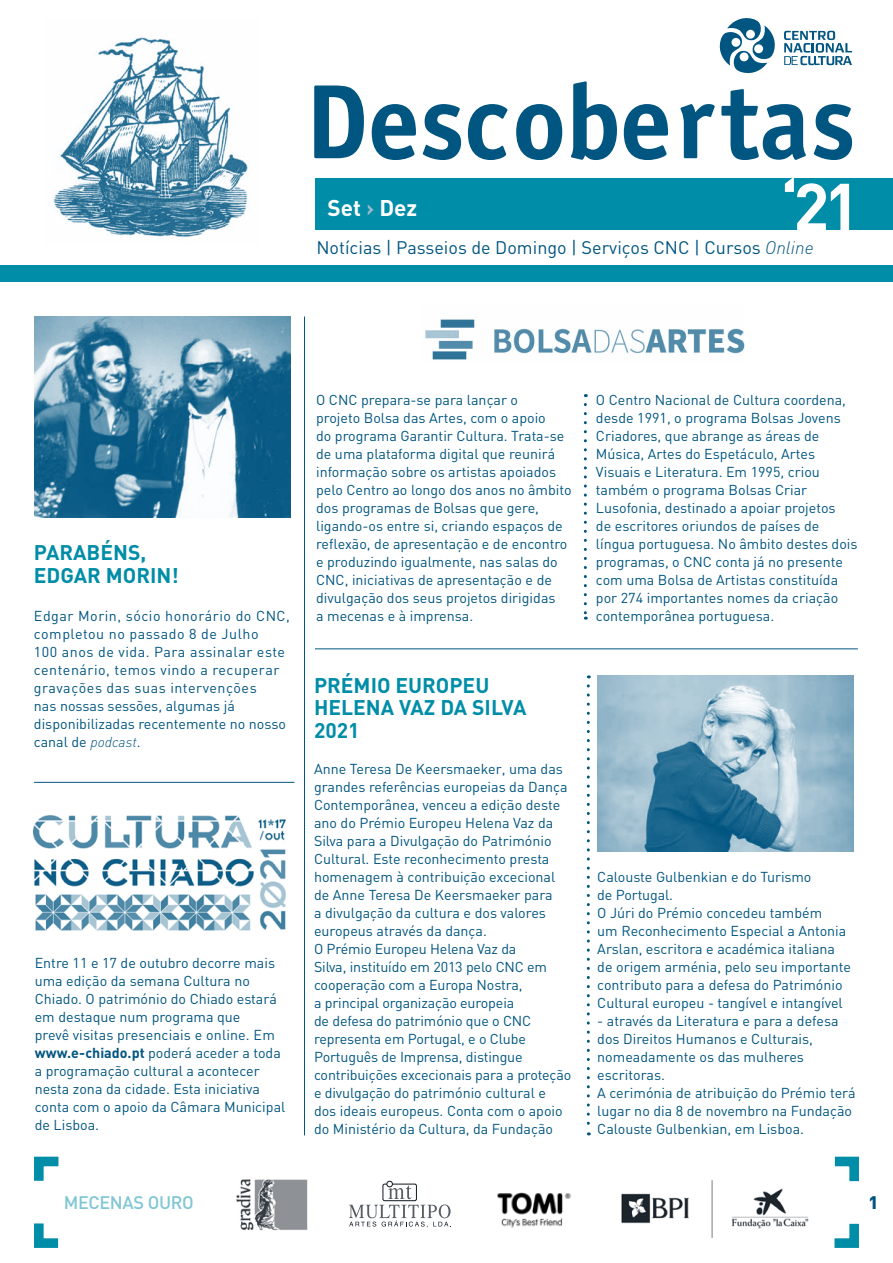
<style>
.page{position:relative;width:893px;height:1263px;background:#fff}
.page>*{position:absolute;margin:0;border:0;box-sizing:border-box;transform-origin:0 0}
.t1{font:700 66.45px "DIN";color:#fff}
.t2{font:700 22.5px "DIN";color:#fff}
.t3{font:700 21px/22.5px "DIN";color:#008da8}
.t4{font:18px "DIN";color:#005581}
.t5{font:500 18px "DIN";letter-spacing:-.02em;color:#80c6d4}
.t6{font:900 18px "DIN";color:#005581}
.t7{font:14.25px/18px "DIN";color:#005581}
.t8{font:14.25px/18px "DIN";letter-spacing:.035em;color:#005581}
.s1{font-weight:300;font-style:italic}
.s2{color:#9bc}
.s3{font-weight:700}
</style>
<div class="page">
<svg style="left:34px;top:1156px;width:25px;height:25px"></svg>
<svg style="left:34px;top:1223px;width:25px;height:25px"></svg>
<svg style="left:314px;top:85px;width:50px;height:73px"></svg>
<svg style="left:372px;top:104px;width:44px;height:56px"></svg>
<svg style="left:423px;top:104px;width:38px;height:56px"></svg>
<svg style="left:468px;top:104px;width:39px;height:56px"></svg>
<svg style="left:516px;top:104px;width:46px;height:56px"></svg>
<svg style="left:571px;top:81px;width:46px;height:79px"></svg>
<svg style="left:624px;top:104px;width:44px;height:56px"></svg>
<svg style="left:680px;top:104px;width:35px;height:54px"></svg>
<svg style="left:721px;top:89px;width:85px;height:71px"></svg>
<svg style="left:814px;top:104px;width:38px;height:56px"></svg>
<div style="left:316px;top:178px;width:577px;height:52px;background:#008da8"></div>
<div style="left:0;top:265px;width:893px;height:17px;background:#008da8"></div>
<svg style="left:719px;top:18px;width:56px;height:56px"></svg>
<svg style="left:784px;top:31px;width:68px;height:34px"></svg>
<svg style="left:834px;top:1223px;width:25px;height:25px"></svg>
<svg style="left:834px;top:1156px;width:25px;height:26px"></svg>
<img style="left:53px;top:35px;width:195px;height:202px">
<svg style="left:584px;top:404px;width:3px;height:216px"></svg>
<hr style="left:304px;top:317px;width:1px;height:818px;background:#005581">
<svg style="left:587px;top:686px;width:3px;height:449px"></svg>
<img style="left:34px;top:316px;width:256px;height:201px">
<img style="left:597px;top:675px;width:256px;height:177px">
<hr style="left:315px;top:648px;width:543px;height:1px;background:#005581">
<hr style="left:34px;top:782px;width:261px;height:1px;background:#005581">
<img style="left:236px;top:1179px;width:72px;height:52px">
<svg style="left:349px;top:1181px;width:102px;height:46px"></svg>
<img style="left:621px;top:1180px;width:188px;height:58px">
<img style="left:34px;top:815px;width:252px;height:116px">
<img style="left:425px;top:319px;width:319px;height:41px">
<img style="left:497px;top:1192px;width:74px;height:36px">
<h1 class="t1" style="left:780px;top:164px;width:81px">‘21</h1>
<p class="t4" style="left:316px;top:236px;width:499px">Notícias | Passeios de Domingo | Serviços CNC | Cursos <span class="s1">Online</span></p>
<h2 class="t2" style="left:328px;top:193px;width:91px">Set <span class="s2">›</span> Dez</h2>
<h3 class="t3" style="left:34px;top:541px;width:146px">PARABÉNS,<br>EDGAR MORIN!</h3>
<p class="t8" style="left:34px;top:607px;width:258px">Edgar Morin, sócio honorário do CNC, completou no passado 8 de Julho<br>100 anos de vida. Para assinalar este centenário, temos vindo a recuperar gravações das suas intervenções<br>nas nossas sessões, algumas já disponibilizadas recentemente no nosso canal de <span class="s1">podcast</span>.</p>
<p class="t7" style="left:35px;top:953px;width:252px">Entre 11 e 17 de outubro decorre mais uma edição da semana Cultura no<br>Chiado. O património do Chiado estará em destaque num programa que<br>prevê visitas presenciais e online. Em <span class="s3">www.e-chiado.pt</span> poderá aceder a toda a programação cultural a acontecer nesta zona da cidade. Esta iniciativa conta com o apoio da Câmara Municipal de Lisboa.</p>
<p class="t5" style="left:64px;top:1191px;width:132px">MECENAS OURO</p>
<p class="t7" style="left:316px;top:391px;width:257px">O CNC prepara-se para lançar o<br>projeto Bolsa das Artes, com o apoio<br>do programa Garantir Cultura. Trata-se de uma plataforma digital que reunirá informação sobre os artistas apoiados pelo Centro ao longo dos anos no âmbito dos programas de Bolsas que gere, ligando-os entre si, criando espaços de reflexão, de apresentação e de encontro e produzindo igualmente, nas salas do CNC, iniciativas de apresentação e de divulgação dos seus projetos dirigidas<br>a mecenas e à imprensa.</p>
<p class="t7" style="left:596px;top:391px;width:263px">O Centro Nacional de Cultura coordena, desde 1991, o programa Bolsas Jovens Criadores, que abrange as áreas de Música, Artes do Espetáculo, Artes Visuais e Literatura. Em 1995, criou também o programa Bolsas Criar Lusofonia, destinado a apoiar projetos<br>de escritores oriundos de países de língua portuguesa. No âmbito destes dois programas, o CNC conta já no presente com uma Bolsa de Artistas constituída por 274 importantes nomes da criação contemporânea portuguesa.</p>
<h3 class="t3" style="left:314px;top:673px;width:214px">PRÉMIO EUROPEU<br>HELENA VAZ DA SILVA<br>2021</h3>
<p class="t7" style="left:314px;top:760px;width:259px">Anne Teresa De Keersmaeker, uma das grandes referências europeias da Dança Contemporânea, venceu a edição deste ano do Prémio Europeu Helena Vaz da Silva para a Divulgação do Património Cultural. Este reconhecimento presta homenagem à contribuição excecional de Anne Teresa De Keersmaeker para<br>a divulgação da cultura e dos valores europeus através da dança.<br>O Prémio Europeu Helena Vaz da<br>Silva, instituído em 2013 pelo CNC em cooperação com a Europa Nostra,<br>a principal organização europeia<br>de defesa do património que o CNC representa em Portugal, e o Clube Português de Imprensa, distingue contribuições excecionais para a proteção e divulgação do património cultural e dos ideais europeus. Conta com o apoio do Ministério da Cultura, da Fundação</p>
<p class="t7" style="left:597px;top:868px;width:255px">Calouste Gulbenkian e do Turismo<br>de Portugal.<br>O Júri do Prémio concedeu também<br>um Reconhecimento Especial a Antonia Arslan, escritora e académica italiana de origem arménia, pelo seu importante contributo para a defesa do Património Cultural europeu - tangível e intangível</p>
<p class="t7" style="left:597px;top:1012px;width:260px">- através da Literatura e para a defesa dos Direitos Humanos e Culturais, nomeadamente os das mulheres escritoras.<br>A cerimónia de atribuição do Prémio terá lugar no dia 8 de novembro na Fundação<br>Calouste Gulbenkian, em Lisboa.</p>
<p class="t6" style="left:868px;top:1191px;width:12px">1</p>
</div>
